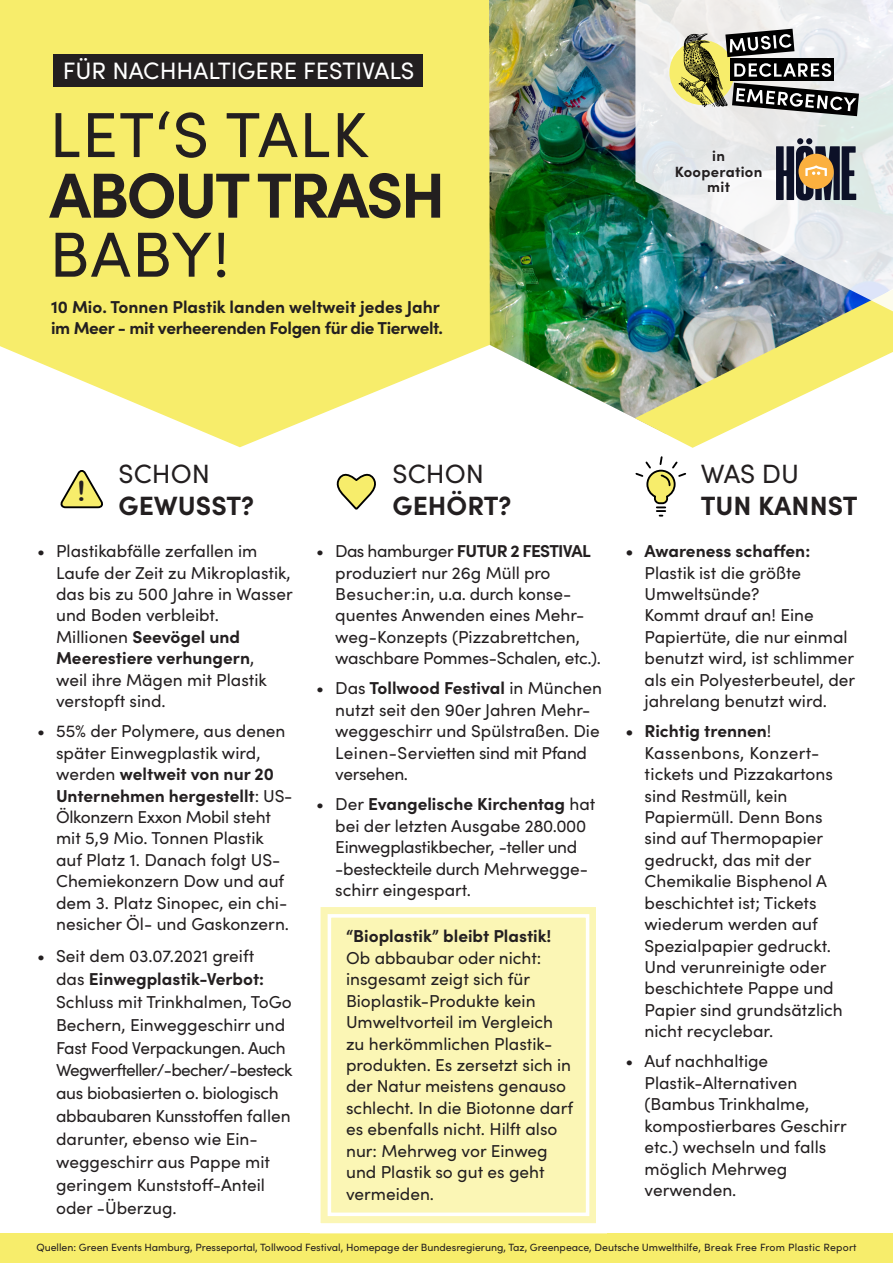
<style>
.page{position:relative;width:893px;height:1263px;background:#fff}
.page>*{position:absolute;margin:0;border:0;box-sizing:border-box;transform-origin:0 0}
.t1{font:63.75px "Sofia Pro";letter-spacing:.02em;color:#231f20}
.t2{font:700 63.75px "Sofia Pro";letter-spacing:-.04em;color:#231f20}
.t3{font:27.83px "Arial Rounded MT Bold";color:#231f20}
.t4{font:700 26.47px "Sofia Pro";color:#231f20}
.t5{font:26.47px "Sofia Pro";color:#231f20}
.t6{font:23.77px "Sofia Pro";color:#fff}
.t7{font:17.25px/21.5px "Sofia Pro";color:#231f20}
.t8{font:700 17.25px/21.5px "Sofia Pro";letter-spacing:-.005em;color:#231f20}
.t9{font:17.25px/21.5px "Sofia Pro";letter-spacing:-.02em;color:#231f20}
.t10{font:700 14.85px "Sofia Pro";letter-spacing:.02em;color:#231f20}
.t11{font:10.5px "Sofia Pro";color:#231f20}
.s1{font-weight:700}
.s2{font-weight:400}
</style>
<div class="page">
<div style="left:0;top:1234px;width:893px;height:29px;background:#f7ed6b"></div>
<img style="left:490px;top:0;width:145px;height:418px">
<svg style="left:0;top:0;width:490px;height:447px;background:#f7ef7c"></svg>
<svg style="left:635px;top:316px;width:258px;height:132px"></svg>
<img style="left:635px;top:0;width:258px;height:316px">
<svg style="left:669px;top:40px;width:65px;height:65px"></svg>
<img style="left:678px;top:32px;width:51px;height:77px">
<div style="left:731px;top:58px;width:103px;height:23px;background:#000"></div>
<svg style="left:734px;top:63px;width:97px;height:14px"></svg>
<svg style="left:732px;top:83px;width:127px;height:33px;background:#747474"></svg>
<svg style="left:725px;top:29px;width:69px;height:28px"></svg>
<svg style="left:776px;top:138px;width:80px;height:62px;background:#796f67"></svg>
<div style="left:53px;top:54px;width:370px;height:33px;background:#231f20"></div>
<svg style="left:305px;top:907px;width:307px;height:327px;background:#fbf7bf"></svg>
<div style="left:328px;top:914px;width:261px;height:302px;border:4px solid #fff"></div>
<svg style="left:60px;top:470px;width:43px;height:39px"></svg>
<svg style="left:336px;top:473px;width:40px;height:37px"></svg>
<svg style="left:635px;top:456px;width:52px;height:61px"></svg>
<p class="t6" style="left:63px;top:54px;width:353px">FÜR NACHHALTIGERE FESTIVALS</p>
<p class="t1" style="left:49px;top:88px;width:320px">LET‘S TALK</p>
<p class="t2" style="left:49px;top:146px;width:398px">ABOUT TRASH</p>
<p class="t1" style="left:49px;top:208px;width:182px">BABY!</p>
<p class="t8" style="left:51px;top:295px;width:394px">10 Mio. Tonnen Plastik landen weltweit jedes Jahr im Meer - mit verheerenden Folgen für die Tierwelt.</p>
<p class="t10" style="left:712px;top:144px;width:14px">in</p>
<p class="t10" style="left:675px;top:160px;width:89px">Kooperation</p>
<p class="t10" style="left:707px;top:175px;width:24px">mit</p>
<p class="t3" style="left:77px;top:475px;width:11px">!</p>
<p class="t5" style="left:119px;top:454px;width:93px">SCHON</p>
<p class="t4" style="left:119px;top:485px;width:137px">GEWUSST?</p>
<p class="t7" style="left:56px;top:539px;width:238px;text-indent:-19px">• Plastikabfälle zerfallen im<br>Laufe der Zeit zu Mikroplastik, das bis zu 500 Jahre in Wasser und Boden verbleibt.<br>Millionen <span class="s1">Seevögel und<br>Meerestiere verhungern</span>,<br>weil ihre Mägen mit Plastik verstopft sind.</p>
<p class="t7" style="left:56px;top:720px;width:238px;text-indent:-19px">• 55% der Polymere, aus denen später Einwegplastik wird, werden <span class="s1">weltweit von nur 20<br>Unternehmen hergestellt</span>: US-<br>Ölkonzern Exxon Mobil steht mit 5,9 Mio. Tonnen Plastik auf Platz 1. Danach folgt US-<br>Chemiekonzern Dow und auf dem 3. Platz Sinopec, ein chi&shy;nesicher Öl- und Gaskonzern.</p>
<p class="t7" style="left:56px;top:943px;width:238px;line-height:23px;text-indent:-19px">• Seit dem 03.07.2021 greift<br>das <span class="s1">Einwegplastik-Verbot:<br></span>Schluss mit Trinkhalmen, ToGo<br>Bechern, Einweggeschirr und<br>Fast Food Verpackungen. Auch<br>Wegwerfteller/-becher/-besteck aus biobasierten o. biologisch abbaubaren Kunsstoffen fallen darunter, ebenso wie Ein&shy;weggeschirr aus Pappe mit geringem Kunststoff-Anteil oder -Überzug.</p>
<p class="t5" style="left:393px;top:454px;width:93px">SCHON</p>
<p class="t4" style="left:393px;top:485px;width:121px">GEHÖRT?</p>
<p class="t7" style="left:335px;top:539px;width:267px;text-indent:-19px">• Das hamburger <span class="s1">FUTUR 2 FESTIVAL </span>produziert nur 26g Müll pro<br>Besucher:in, u.a. durch konse&shy;quentes Anwenden eines Mehr&shy;weg-Konzepts (Pizzabrettchen, waschbare Pommes-Schalen, etc.).</p>
<p class="t7" style="left:335px;top:677px;width:268px;text-indent:-19px">• Das <span class="s1">Tollwood Festival</span> in München nutzt seit den 90er Jahren Mehr&shy;weggeschirr und Spülstraßen. Die<br>Leinen-Servietten sind mit Pfand versehen.</p>
<p class="t9" style="left:335px;top:793px;width:262px;text-indent:-19px">• Der <span class="s1">Evangelische Kirchentag</span> hat bei der letzten Ausgabe 280.000<br>Einwegplastikbecher, -teller und -besteckteile durch Mehrwegge&shy;schirr eingespart.</p>
<p class="t8" style="left:346px;top:924px;width:207px">“Bioplastik” bleibt Plastik!<br><span class="s2">Ob abbaubar oder nicht:</span></p>
<p class="t7" style="left:346px;top:967px;width:228px">insgesamt zeigt sich für<br>Bioplastik-Produkte kein<br>Umweltvorteil im Vergleich zu herkömmlichen Plastik&shy;produkten. Es zersetzt sich in der Natur meistens genauso schlecht. In die Biotonne darf es ebenfalls nicht. Hilft also nur: Mehrweg vor Einweg und Plastik so gut es geht vermeiden.</p>
<p class="t5" style="left:701px;top:454px;width:100px">WAS DU</p>
<p class="t4" style="left:701px;top:485px;width:158px">TUN KANNST</p>
<p class="t7" style="left:644px;top:539px;width:212px;text-indent:-19px"><span class="s1">• Awareness schaffen:<br></span>Plastik ist die größte<br>Umweltsünde?<br>Kommt drauf an! Eine<br>Papiertüte, die nur einmal benutzt wird, ist schlimmer als ein Polyesterbeutel, der jahrelang benutzt wird.</p>
<p class="t7" style="left:644px;top:720px;width:200px;text-indent:-19px"><span class="s1">• Richtig trennen</span>!<br>Kassenbons, Konzert&shy;tickets und Pizzakartons sind Restmüll, kein<br>Papiermüll. Denn Bons sind auf Thermopapier gedruckt, das mit der<br>Chemikalie Bisphenol A beschichtet ist; Tickets wiederum werden auf<br>Spezialpapier gedruckt.<br>Und verunreinigte oder beschichtete Pappe und<br>Papier sind grundsätzlich nicht recyclebar.</p>
<p class="t7" style="left:644px;top:1050px;width:204px;text-indent:-19px">• Auf nachhaltige<br>Plastik-Alternativen (Bambus Trinkhalme, kompostierbares Geschirr etc.) wechseln und falls möglich Mehrweg verwenden.</p>
<p class="t11" style="left:36px;top:1240px;width:822px">Quellen: Green Events Hamburg, Presseportal, Tollwood Festival, Homepage der Bundesregierung, Taz, Greenpeace, Deutsche Umwelthilfe, Break Free From Plastic Report</p>
</div>
